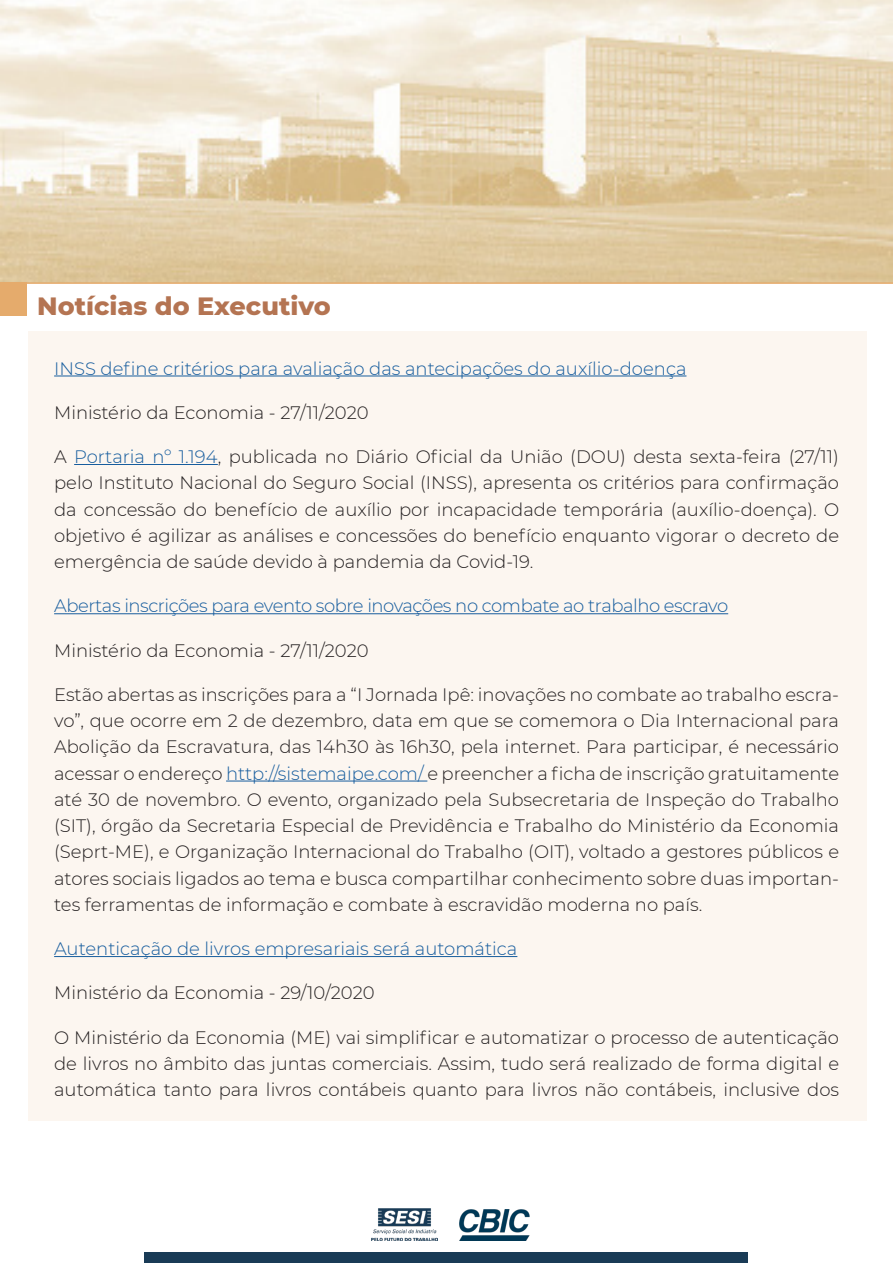
<style>
.page{position:relative;width:893px;height:1263px;background:#fff}
.page>*{position:absolute;margin:0;border:0;box-sizing:border-box;transform-origin:0 0}
.t1{font:800 25.5px "Montserrat";color:#b47452}
.t2{font:300 18px/26.2px "Montserrat";color:#231f20;text-align:justify}
.t3{font:300 18px "Montserrat";color:#175d9e}
.t4{font:300 18px "Montserrat";letter-spacing:-.025em;color:#175d9e}
.s1{color:#175d9e}
</style>
<div class="page">
<div style="left:29px;top:332px;width:838px;height:789px;background:#fcf6f0"></div>
<hr style="left:54px;top:375px;width:632px;height:1px;background:#175d9e">
<hr style="left:74px;top:464px;width:144px;height:1px;background:#175d9e">
<hr style="left:54px;top:613px;width:674px;height:1px;background:#175d9e">
<hr style="left:226px;top:780px;width:201px;height:1px;background:#175d9e">
<hr style="left:54px;top:956px;width:463px;height:1px;background:#175d9e">
<img style="left:0;top:0;width:893px;height:282px">
<div style="left:0;top:282px;width:27px;height:34px;background:#e5ab6c"></div>
<hr style="left:3px;top:282px;width:890px;height:2px;background:#e5ab6c">
<div style="left:145px;top:1253px;width:603px;height:10px;background:#193b56"></div>
<img style="left:371px;top:1209px;width:66px;height:31px">
<img style="left:459px;top:1209px;width:71px;height:31px">
<p class="t1" style="left:37px;top:287px;width:295px">Notícias do Executivo</p>
<p class="t3" style="left:54px;top:356px;width:634px">INSS define critérios para avaliação das antecipações do auxílio-doença</p>
<p class="t2" style="left:54px;top:399px;width:316px">Ministério da Economia - 27/11/2020</p>
<p class="t2" style="left:54px;top:443px;width:786px">A <span class="s1">Portaria nº 1.194</span>, publicada no Diário Oficial da União (DOU) desta sexta-feira (27/11) pelo Instituto Nacional do Seguro Social (INSS), apresenta os critérios para confirmação da concessão do benefício de auxílio por incapacidade temporária (auxílio-doença). O objetivo é agilizar as análises e concessões do benefício enquanto vigorar o decreto de emergência de saúde devido à pandemia da Covid-19.</p>
<p class="t4" style="left:54px;top:594px;width:676px">Abertas inscrições para evento sobre inovações no combate ao trabalho escravo</p>
<p class="t2" style="left:54px;top:637px;width:316px">Ministério da Economia - 27/11/2020</p>
<p class="t2" style="left:54px;top:681px;width:786px">Estão abertas as inscrições para a “I Jornada Ipê: inovações no combate ao trabalho escra&shy;vo”, que ocorre em 2 de dezembro, data em que se comemora o Dia Internacional para Abolição da Escravatura, das 14h30 às 16h30, pela internet. Para participar, é necessário acessar o endereço <span class="s1">http://sistemaipe.com/</span> e preencher a ficha de inscrição gratuitamente até 30 de novembro. O evento, organizado pela Subsecretaria de Inspeção do Trabalho (SIT), órgão da Secretaria Especial de Previdência e Trabalho do Ministério da Economia (Seprt-ME), e Organização Internacional do Trabalho (OIT), voltado a gestores públicos e atores sociais ligados ao tema e busca compartilhar conhecimento sobre duas importan&shy;tes ferramentas de informação e combate à escravidão moderna no país.</p>
<p class="t3" style="left:54px;top:936px;width:465px">Autenticação de livros empresariais será automática</p>
<p class="t2" style="left:54px;top:979px;width:322px">Ministério da Economia - 29/10/2020</p>
<p class="t2" style="left:54px;top:1024px;width:786px">O Ministério da Economia (ME) vai simplificar e automatizar o processo de autenticação de livros no âmbito das juntas comerciais. Assim, tudo será realizado de forma digital e automática tanto para livros contábeis quanto para livros não contábeis, inclusive dos</p>
</div>
